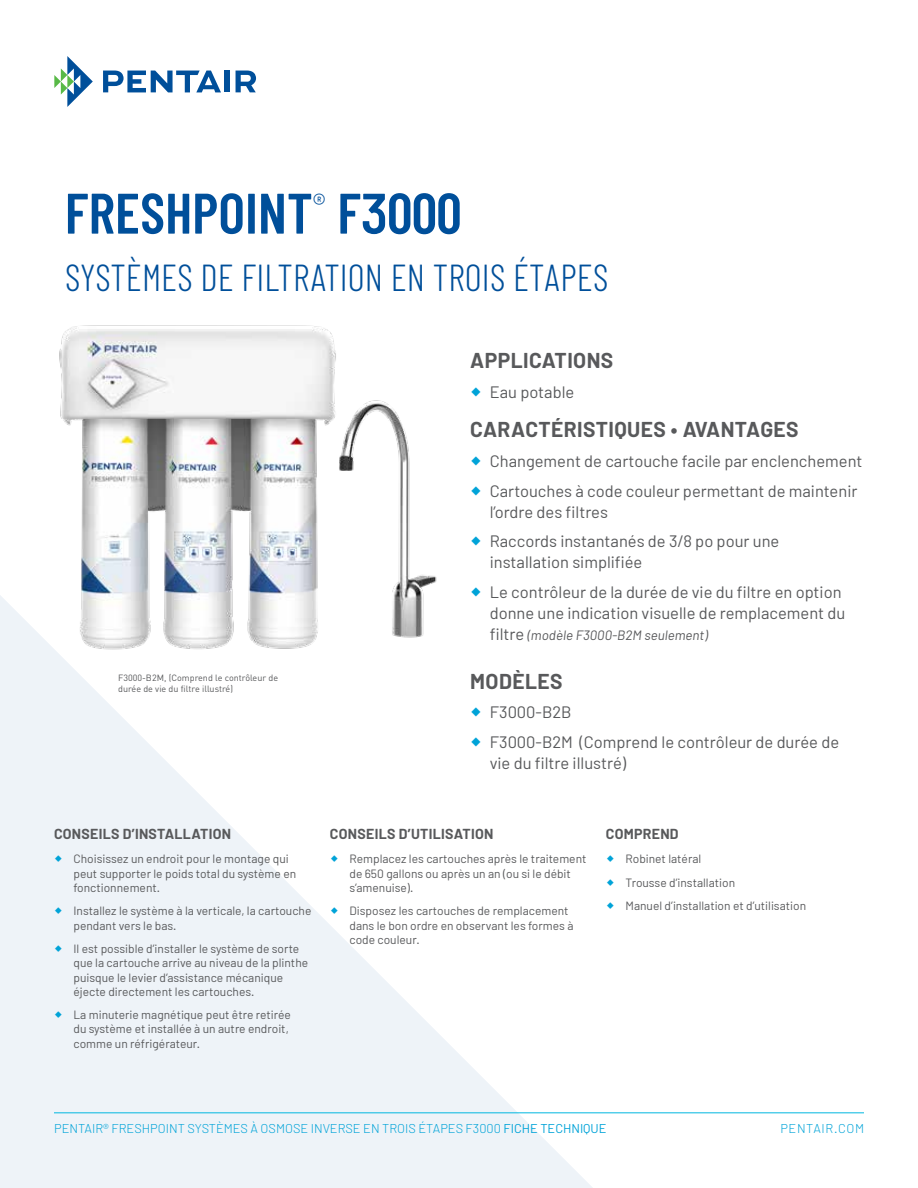
<style>
.page{position:relative;width:918px;height:1188px;background:#fff}
.page>*{position:absolute;margin:0;border:0;box-sizing:border-box;transform-origin:0 0}
.t1{font:600 57px "Barlow Condensed";color:#004f9a}
.t2{font:300 37.5px "Barlow Condensed";color:#004f9a}
.t3{font:700 21px "Barlow";letter-spacing:.02em;color:#58595b}
.t4{font:16.5px/29.7px "Barlow";color:#58595b}
.t5{font:700 14.1px "Barlow";letter-spacing:.02em;color:#58595b}
.t6{font:italic 13.5px "Barlow";color:#58595b}
.t7{font:300 12.75px "Barlow";color:#00a3d8}
.t8{font:300 12.75px "Barlow";letter-spacing:.05em;color:#00a3d8}
.t9{font:12px/14.4px "Barlow";color:#58595b}
.t10{font:9px/10.5px "DIN Pro";color:#58595b}
.s1{font-style:normal;font-size:16.5px}
.s2{font-weight:400}
</style>
<div class="page">
<svg style="left:0;top:595px;width:608px;height:593px;fill:#eef3f8"></svg>
<hr style="left:54px;top:1112px;width:810px;height:1px;background:#00b7e0">
<svg style="left:54px;top:56px;width:39px;height:51px"></svg>
<svg style="left:103px;top:71px;width:118px;height:21px"></svg>
<div style="left:225px;top:71px;width:5px;height:21px;background:#004f9a"></div>
<svg style="left:236px;top:71px;width:20px;height:21px"></svg>
<img style="left:53px;top:325px;width:389px;height:329px">
<svg style="left:55px;top:856px;width:7px;height:6px"></svg>
<svg style="left:55px;top:908px;width:7px;height:6px"></svg>
<svg style="left:55px;top:945px;width:7px;height:7px"></svg>
<svg style="left:55px;top:1011px;width:7px;height:7px"></svg>
<svg style="left:331px;top:856px;width:7px;height:6px"></svg>
<svg style="left:331px;top:908px;width:7px;height:6px"></svg>
<svg style="left:472px;top:708px;width:9px;height:9px"></svg>
<svg style="left:472px;top:737px;width:9px;height:9px"></svg>
<h1 class="t1" style="left:65px;top:178px;width:398px">FRESHPOINT<sup>®</sup> F3000</h1>
<h2 class="t2" style="left:65px;top:254px;width:545px">SYSTÈMES DE FILTRATION EN TROIS ÉTAPES</h2>
<h3 class="t3" style="left:470px;top:347px;width:145px">APPLICATIONS</h3>
<h3 class="t4" style="left:490px;top:377px;width:86px">Eau potable</h3>
<h3 class="t3" style="left:470px;top:417px;width:330px">CARACTÉRISTIQUES • AVANTAGES</h3>
<p class="t10" style="left:118px;top:672px;width:162px">F3000-B2M, (Comprend le contrôleur de durée de vie du filtre illustré)</p>
<h3 class="t4" style="left:490px;top:446px;width:374px">Changement de cartouche facile par enclenchement<br>Cartouches à code couleur permettant de maintenir</h3>
<h3 class="t4" style="left:490px;top:496px;width:291px">l’ordre des filtres<br>Raccords instantanés de 3/8 po pour une</h3>
<h3 class="t4" style="left:490px;top:547px;width:353px">installation simplifiée<br>Le contrôleur de la durée de vie du filtre en option</h3>
<h3 class="t4" style="left:490px;top:598px;width:357px">donne une indication visuelle de remplacement du</h3>
<p class="t6" style="left:490px;top:627px;width:220px"><span class="s1">filtre</span> (modèle F3000-B2M seulement)</p>
<h3 class="t3" style="left:470px;top:668px;width:94px">MODÈLES</h3>
<h3 class="t4" style="left:490px;top:697px;width:351px">F3000-B2B<br>F3000-B2M (Comprend le contrôleur de durée de</h3>
<h3 class="t4" style="left:490px;top:748px;width:138px">vie du filtre illustré)</h3>
<p class="t5" style="left:54px;top:826px;width:179px">CONSEILS D’INSTALLATION</p>
<p class="t5" style="left:330px;top:826px;width:165px">CONSEILS D’UTILISATION</p>
<p class="t5" style="left:606px;top:826px;width:74px">COMPREND</p>
<p class="t9" style="left:74px;top:852px;width:224px">Choisissez un endroit pour le montage qui peut supporter le poids total du système en fonctionnement.</p>
<p class="t9" style="left:74px;top:904px;width:240px">Installez le système à la verticale, la cartouche pendant vers le bas.</p>
<p class="t9" style="left:74px;top:941px;width:236px">Il est possible d’installer le système de sorte que la cartouche arrive au niveau de la plinthe puisque le levier d’assistance mécanique éjecte directement les cartouches.</p>
<p class="t9" style="left:74px;top:1007px;width:219px">La minuterie magnétique peut être retirée du système et installée à un autre endroit, comme un réfrigérateur.</p>
<p class="t9" style="left:350px;top:852px;width:239px">Remplacez les cartouches après le traitement de 650 gallons ou après un an (ou si le débit s’amenuise).</p>
<p class="t9" style="left:350px;top:904px;width:226px">Disposez les cartouches de remplacement dans le bon ordre en observant les formes à code couleur.</p>
<p class="t9" style="left:626px;top:847px;width:182px;line-height:23.1px">Robinet latéral<br>Trousse d’installation<br>Manuel d’installation et d’utilisation</p>
<p class="t7" style="left:54px;top:1121px;width:554px">PENTAIR® FRESHPOINT SYSTÈMES À OSMOSE INVERSE EN TROIS ÉTAPES F3000 <span class="s2">FICHE TECHNIQUE</span></p>
<p class="t8" style="left:780px;top:1121px;width:85px">PENTAIR.COM</p>
</div>
